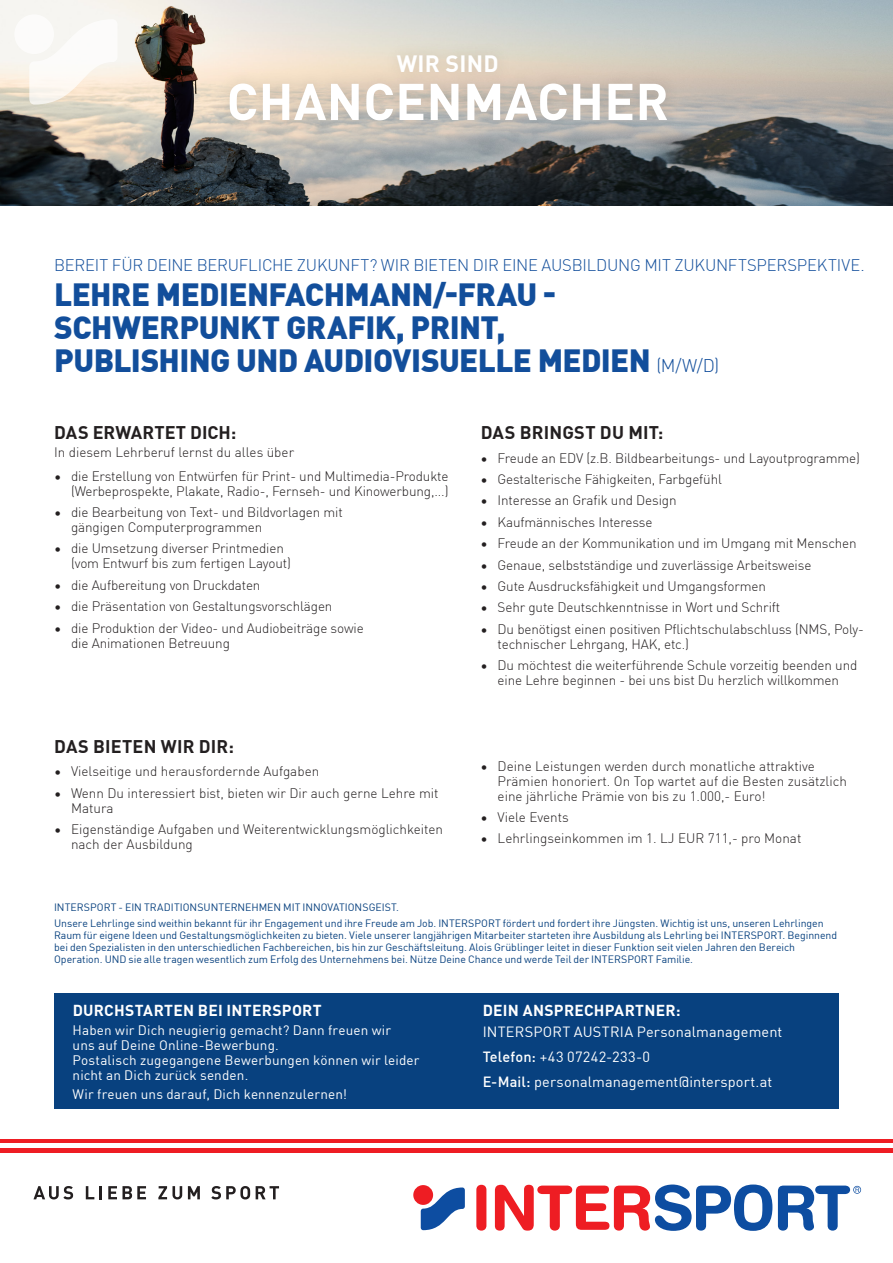
<style>
.page{position:relative;width:893px;height:1263px;background:#fff}
.page>*{position:absolute;margin:0;border:0;box-sizing:border-box;transform-origin:0 0}
.t1{font:700 50.85px "FFDIN Profor IIC";letter-spacing:.01em;color:#fff}
.t2{font:900 31.5px/33px "FFDIN Profor IIC";letter-spacing:-.02em;color:#124e9b}
.t3{font:700 23.1px "FFDIN Profor IIC";letter-spacing:.01em;color:#fff}
.t4{font:700 18px "FFDIN Profor IIC";letter-spacing:.005em;color:#231f20}
.t5{font:300 16.5px "FFDIN Profor IIC";letter-spacing:-.015em;color:#124e9b}
.t6{font:700 15.6px "FFDIN Profor IIC";letter-spacing:.015em;color:#fff}
.t7{font:14.55px "FFDIN Profor IIC";letter-spacing:.005em;color:#fff}
.t8{font:300 13.5px/15px "FFDIN Profor IIC";letter-spacing:-.01em;color:#231f20}
.t9{font:13.5px/15px "FFDIN Profor IIC";letter-spacing:.01em;color:#fff}
.t10{font:10.5px/12px "FFDIN Profor IIC";letter-spacing:-.005em;color:#08417f}
.s1{font-weight:300;font-size:18px}
.s2{font-weight:500}
</style>
<div class="page">
<svg style="left:33px;top:1186px;width:40px;height:13px"></svg>
<svg style="left:86px;top:1186px;width:16px;height:13px"></svg>
<svg style="left:108px;top:1186px;width:38px;height:13px"></svg>
<svg style="left:158px;top:1186px;width:24px;height:13px"></svg>
<svg style="left:188px;top:1186px;width:12px;height:13px"></svg>
<svg style="left:211px;top:1186px;width:39px;height:13px"></svg>
<svg style="left:256px;top:1186px;width:23px;height:13px"></svg>
<div style="left:476px;top:1185px;width:10px;height:45px;background:#ee1d23;border-radius:5px"></div>
<svg style="left:495px;top:1184px;width:277px;height:47px"></svg>
<svg style="left:778px;top:1185px;width:83px;height:45px"></svg>
<div style="left:413px;top:1185px;width:20px;height:20px;background:#ee1d23;border-radius:50%"></div>
<svg style="left:421px;top:1187px;width:44px;height:43px"></svg>
<hr style="left:0;top:1139px;width:893px;height:4px;background:#ee1d23">
<hr style="left:0;top:1148px;width:893px;height:4px;background:#ee1d23">
<div style="left:54px;top:993px;width:785px;height:116px;background:#08417f"></div>
<img style="left:0;top:0;width:893px;height:206px">
<svg style="left:14px;top:14px;width:172px;height:151px;background:#91887e"></svg>
<svg style="left:0;top:0;width:117px;height:106px;fill:#f9f5f1"></svg>
<div style="left:215px;top:40px;width:466px;height:95px;background:#231f20;opacity:.15"></div>
<p class="t3" style="left:397px;top:46px;width:103px">WIR SIND</p>
<p class="t1" style="left:227px;top:62px;width:444px">CHANCENMACHER</p>
<p class="t5" style="left:54px;top:253px;width:812px">BEREIT FÜR DEINE BERUFLICHE ZUKUNFT? WIR BIETEN DIR EINE AUSBILDUNG MIT ZUKUNFTSPERSPEKTIVE.</p>
<p class="t2" style="left:54px;top:276px;width:667px">LEHRE MEDIENFACHMANN/-FRAU -<br>SCHWERPUNKT GRAFIK, PRINT,<br>PUBLISHING UND AUDIOVISUELLE MEDIEN <span class="s1">(M/W/D)</span></p>
<p class="t4" style="left:54px;top:419px;width:184px">DAS ERWARTET DICH:</p>
<p class="t8" style="left:54px;top:444px;width:242px">In diesem Lehrberuf lernst du alles über</p>
<p class="t8" style="left:54px;top:467px;width:396px;text-align:right">• die Erstellung von Entwürfen für Print- und Multimedia-Produkte (Werbeprospekte, Plakate, Radio-, Fernseh- und Kinowerbung,...)</p>
<p class="t8" style="left:71px;top:504px;width:273px;text-indent:-17px">• die Bearbeitung von Text- und Bildvorlagen mit gängigen Computerprogrammen</p>
<p class="t8" style="left:71px;top:540px;width:221px;text-indent:-17px">• die Umsetzung diverser Printmedien (vom Entwurf bis zum fertigen Layout)</p>
<p class="t8" style="left:54px;top:577px;width:208px">• die Aufbereitung von Druckdaten</p>
<p class="t8" style="left:54px;top:598px;width:280px">• die Präsentation von Gestaltungsvorschlägen</p>
<p class="t8" style="left:71px;top:619px;width:294px;text-indent:-17px">• die Produktion der Video- und Audiobeiträge sowie die Animationen Betreuung</p>
<p class="t4" style="left:54px;top:732px;width:181px">DAS BIETEN WIR DIR:</p>
<p class="t8" style="left:54px;top:763px;width:267px">• Vielseitige und herausfordernde Aufgaben</p>
<p class="t8" style="left:71px;top:784px;width:369px;text-indent:-17px">• Wenn Du interessiert bist, bieten wir Dir auch gerne Lehre mit<br>Matura</p>
<p class="t8" style="left:71px;top:821px;width:373px;text-indent:-17px">• Eigenständige Aufgaben und Weiterentwicklungsmöglichkeiten nach der Ausbildung</p>
<p class="t4" style="left:481px;top:419px;width:184px">DAS BRINGST DU MIT:</p>
<p class="t8" style="left:481px;top:449px;width:381px">• Freude an EDV (z.B. Bildbearbeitungs- und Layoutprogramme)</p>
<p class="t8" style="left:481px;top:471px;width:243px">• Gestalterische Fähigkeiten, Farbgefühl</p>
<p class="t8" style="left:481px;top:492px;width:197px">• Interesse an Grafik und Design</p>
<p class="t8" style="left:481px;top:514px;width:173px">• Kaufmännisches Interesse</p>
<p class="t8" style="left:481px;top:535px;width:378px">• Freude an der Kommunikation und im Umgang mit Menschen</p>
<p class="t8" style="left:481px;top:556px;width:332px">• Genaue, selbstständige und zuverlässige Arbeitsweise</p>
<p class="t8" style="left:481px;top:578px;width:287px">• Gute Ausdrucksfähigkeit und Umgangsformen</p>
<p class="t8" style="left:481px;top:599px;width:301px">• Sehr gute Deutschkenntnisse in Wort und Schrift</p>
<p class="t8" style="left:498px;top:620px;width:368px;text-indent:-17px">• Du benötigst einen positiven Pflichtschulabschluss (NMS, Poly&shy;technischer Lehrgang, HAK, etc.)</p>
<p class="t8" style="left:481px;top:657px;width:378px;text-align:center">• Du möchtest die weiterführende Schule vorzeitig beenden und eine Lehre beginnen - bei uns bist Du herzlich willkommen</p>
<p class="t8" style="left:498px;top:757px;width:351px;text-indent:-17px">• Deine Leistungen werden durch monatliche attraktive<br>Prämien honoriert. On Top wartet auf die Besten zusätzlich eine jährliche Prämie von bis zu 1.000,- Euro!</p>
<p class="t8" style="left:481px;top:809px;width:90px">• Viele Events</p>
<p class="t8" style="left:481px;top:830px;width:322px">• Lehrlingseinkommen im 1. LJ EUR 711,- pro Monat</p>
<p class="t10" style="left:54px;top:900px;width:346px">INTERSPORT - EIN TRADITIONSUNTERNEHMEN MIT INNOVATIONSGEIST.</p>
<p class="t10" style="left:54px;top:916px;width:785px">Unsere Lehrlinge sind weithin bekannt für ihr Engagement und ihre Freude am Job. INTERSPORT fördert und fordert ihre Jüngsten. Wichtig ist uns, unseren Lehrlingen Raum für eigene Ideen und Gestaltungsmöglichkeiten zu bieten. Viele unserer langjährigen Mitarbeiter starteten ihre Ausbildung als Lehrling bei INTERSPORT. Beginnend bei den Spezialisten in den unterschiedlichen Fachbereichen, bis hin zur Geschäftsleitung. Alois Grüblinger leitet in dieser Funktion seit vielen Jahren den Bereich Operation. UND sie alle tragen wesentlich zum Erfolg des Unternehmens bei. Nütze Deine Chance und werde Teil der INTERSPORT Familie.</p>
<p class="t6" style="left:73px;top:998px;width:251px">DURCHSTARTEN BEI INTERSPORT</p>
<p class="t9" style="left:73px;top:1022px;width:348px">Haben wir Dich neugierig gemacht? Dann freuen wir<br>uns auf Deine Online-Bewerbung.<br>Postalisch zugegangene Bewerbungen können wir leider nicht an Dich zurück senden.</p>
<p class="t9" style="left:73px;top:1086px;width:276px">Wir freuen uns darauf, Dich kennenzulernen!</p>
<p class="t6" style="left:483px;top:998px;width:199px">DEIN ANSPRECHPARTNER:</p>
<p class="t7" style="left:483px;top:1020px;width:301px">INTERSPORT AUSTRIA Personalmanagement</p>
<p class="t7" style="left:483px;top:1045px;width:169px"><span class="s2">Telefon:</span> +43 07242-233-0</p>
<p class="t7" style="left:483px;top:1071px;width:291px"><span class="s2">E-Mail:</span> personalmanagement@intersport.at</p>
</div>
